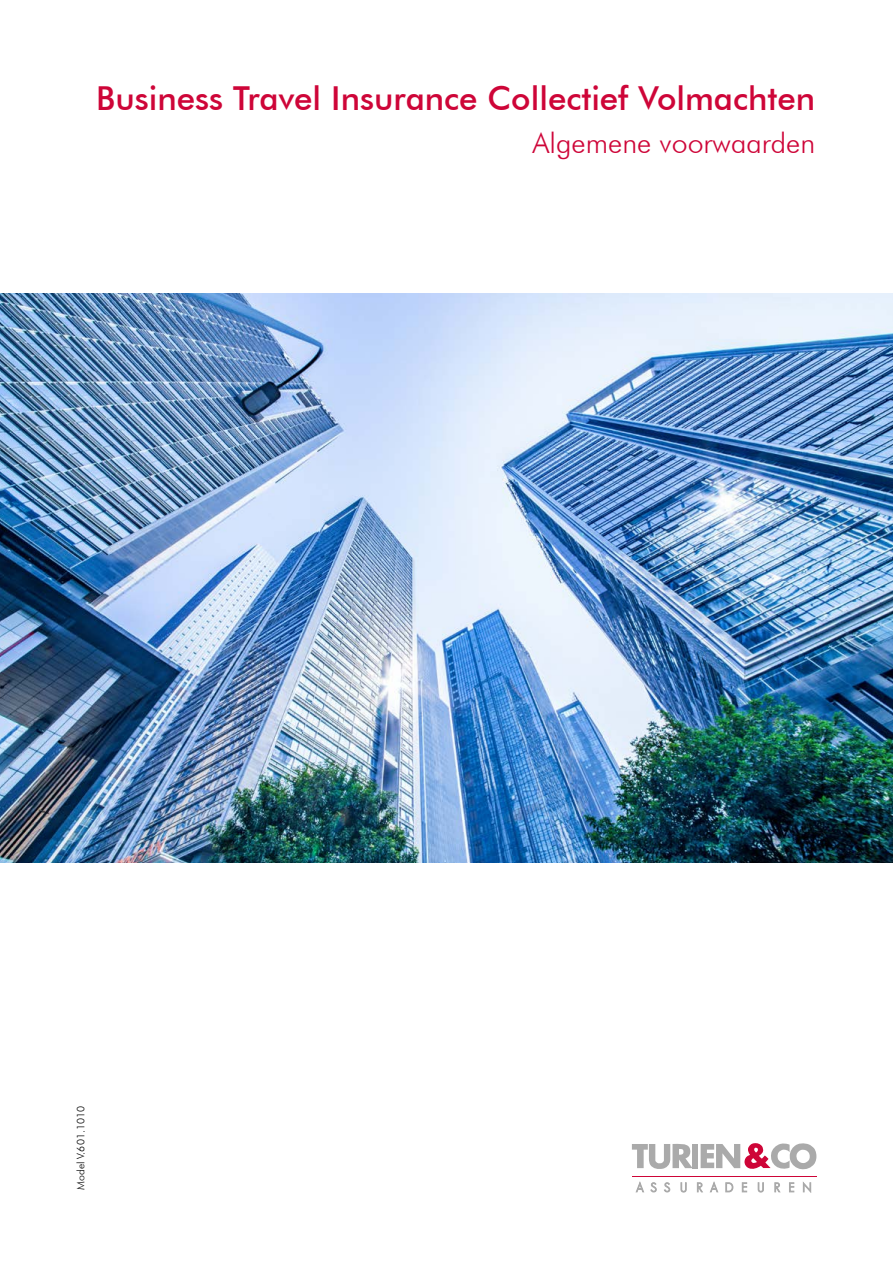
<style>
.page{position:relative;width:893px;height:1263px;background:#fff}
.page>*{position:absolute;margin:0;border:0;box-sizing:border-box;transform-origin:0 0}
.t1{font:500 33px "Futura BT";color:#ce0538}
.t2{font:300 28.5px "Futura BT";color:#ce0538}
.t3{font:300 10.5px "Futura BT";color:#000}
</style>
<div class="page">
<img style="left:0;top:293px;width:893px;height:569px">
<div style="left:692px;top:1144px;width:6px;height:24px;background:#aaa"></div>
<svg style="left:701px;top:1143px;width:115px;height:27px"></svg>
<svg style="left:632px;top:1143px;width:61px;height:26px"></svg>
<svg style="left:636px;top:1182px;width:8px;height:10px"></svg>
<svg style="left:650px;top:1182px;width:7px;height:10px"></svg>
<svg style="left:664px;top:1182px;width:6px;height:10px"></svg>
<svg style="left:681px;top:1182px;width:6px;height:10px"></svg>
<svg style="left:697px;top:1182px;width:6px;height:10px"></svg>
<svg style="left:710px;top:1182px;width:8px;height:10px"></svg>
<svg style="left:725px;top:1182px;width:8px;height:10px"></svg>
<svg style="left:742px;top:1182px;width:5px;height:10px"></svg>
<svg style="left:758px;top:1182px;width:6px;height:10px"></svg>
<svg style="left:774px;top:1182px;width:6px;height:10px"></svg>
<svg style="left:789px;top:1182px;width:5px;height:10px"></svg>
<svg style="left:803px;top:1182px;width:8px;height:10px"></svg>
<hr style="left:632px;top:1176px;width:184px;height:1px;background:#ce0538">
<p class="t1" style="left:96px;top:78px;width:720px">Business Travel Insurance Collectief Volmachten</p>
<p class="t2" style="left:533px;top:126px;width:284px">Algemene voorwaarden</p>
<p class="t3" style="left:74px;top:1189px;width:85px;rotate:-90deg">Model V.601.1010</p>
</div>
